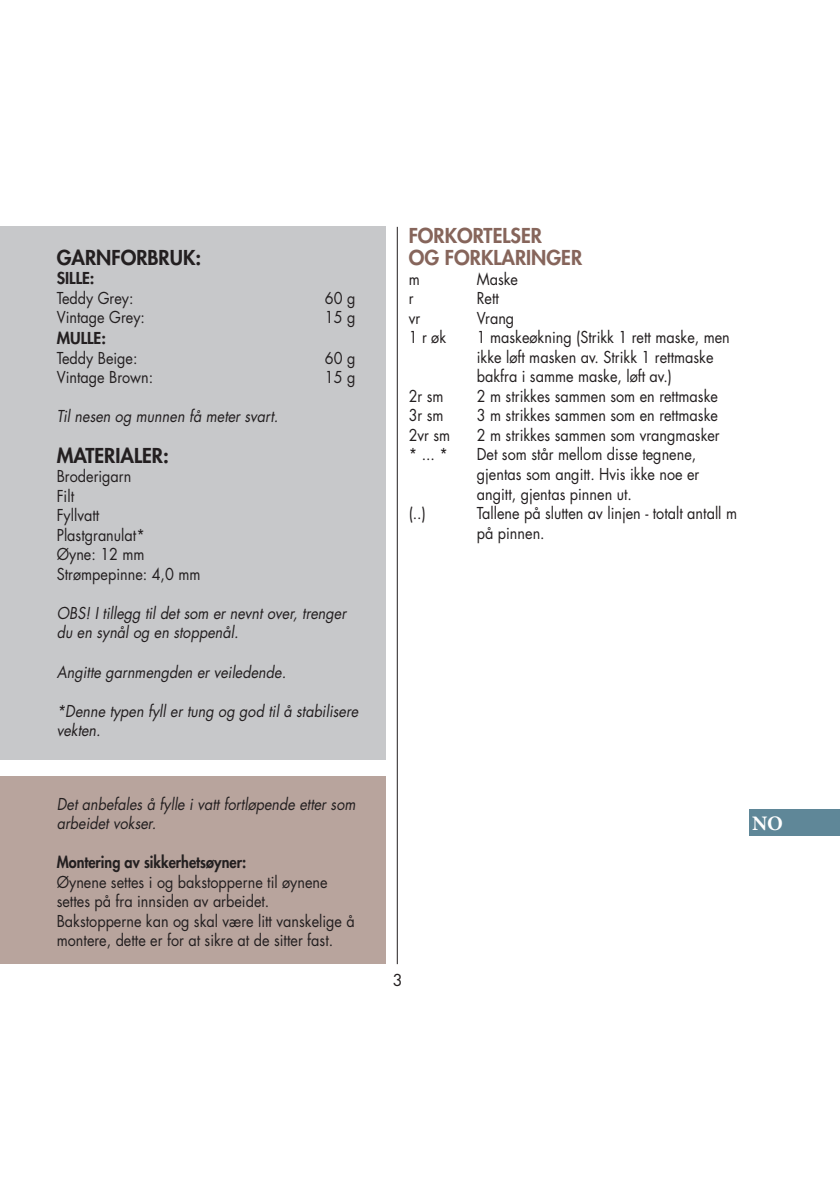
<style>
.page{position:relative;width:840px;height:1191px;background:#fff}
.page>*{position:absolute;margin:0;border:0;box-sizing:border-box;transform-origin:0 0}
.t1{font:700 20.6px "Minion Pro";color:#fff}
.t2{font:800 20px/22px "Futura Std";color:#86655b}
.t3{font:800 20px "Futura Std";color:#231f20}
.t4{font:16px/19.6px "Futura Std";color:#231f20;scale:.9 1}
.t5{font:italic 16px/19.6px "Futura Std";color:#231f20;scale:.9 1}
.t6{font:800 16px "Futura Std";color:#231f20;scale:.9 1}
.t7{font:800 16px "Futura Std";color:#231f20}
.t8{font:16px "Futura Std";color:#231f20}
</style>
<div class="page">
<hr style="left:397px;top:227px;width:1px;height:737px;background:#231f20">
<div style="left:748px;top:809px;width:91px;height:26px;background:#5f8798"></div>
<div style="left:0;top:227px;width:385px;height:533px;background:#c7c8ca"></div>
<div style="left:0;top:776px;width:385px;height:187px;background:#b8a49d"></div>
<p class="t3" style="left:57px;top:245px;width:146px">GARNFORBRUK:</p>
<p class="t7" style="left:57px;top:268px;width:39px">SILLE:</p>
<p class="t4" style="left:57px;top:288px;width:87px">Teddy Grey:</p>
<p class="t4" style="left:325px;top:288px;width:35px">60 g</p>
<p class="t4" style="left:57px;top:308px;width:99px">Vintage Grey:</p>
<p class="t4" style="left:325px;top:308px;width:35px">15 g</p>
<p class="t7" style="left:57px;top:328px;width:51px">MULLE:</p>
<p class="t4" style="left:57px;top:348px;width:91px">Teddy Beige:</p>
<p class="t4" style="left:325px;top:348px;width:35px">60 g</p>
<p class="t4" style="left:57px;top:368px;width:109px">Vintage Brown:</p>
<p class="t4" style="left:325px;top:368px;width:35px">15 g</p>
<p class="t5" style="left:57px;top:407px;width:247px">Til nesen og munnen få meter svart.</p>
<p class="t3" style="left:57px;top:443px;width:113px">MATERIALER:</p>
<p class="t4" style="left:57px;top:467px;width:161px">Broderigarn<br>Filt<br>Fyllvatt<br>Plastgranulat*<br>Øyne: 12 mm<br>Strømpepinne: 4,0 mm</p>
<p class="t5" style="left:57px;top:603px;width:323px">OBS! I tillegg til det som er nevnt over, trenger du en synål og en stoppenål.</p>
<p class="t5" style="left:57px;top:662px;width:256px">Angitte garnmengden er veiledende.</p>
<p class="t5" style="left:57px;top:701px;width:336px">*Denne typen fyll er tung og god til å stabilisere vekten.</p>
<p class="t5" style="left:57px;top:794px;width:333px">Det anbefales å fylle i vatt fortløpende etter som arbeidet vokser.</p>
<p class="t6" style="left:57px;top:852px;width:212px">Montering av sikkerhetsøyner:</p>
<p class="t4" style="left:57px;top:872px;width:332px">Øynene settes i og bakstopperne til øynene settes på fra innsiden av arbeidet.<br>Bakstopperne kan og skal være litt vanskelige å montere, dette er for at sikre at de sitter fast.</p>
<p class="t2" style="left:408px;top:225px;width:175px">FORKORTELSER<br>OG FORKLARINGER</p>
<p class="t4" style="left:408px;top:269px;width:14px">m</p>
<p class="t4" style="left:476px;top:269px;width:47px">Maske</p>
<p class="t4" style="left:408px;top:289px;width:7px">r</p>
<p class="t4" style="left:476px;top:289px;width:26px">Rett</p>
<p class="t4" style="left:408px;top:308px;width:14px">vr</p>
<p class="t4" style="left:476px;top:308px;width:43px">Vrang</p>
<p class="t4" style="left:408px;top:328px;width:43px">1 r øk</p>
<p class="t4" style="left:476px;top:328px;width:282px">1 maskeøkning (Strikk 1 rett maske, men ikke løft masken av. Strikk 1 rettmaske bakfra i samme maske, løft av.)</p>
<p class="t4" style="left:408px;top:386px;width:40px">2r sm</p>
<p class="t4" style="left:476px;top:386px;width:269px">2 m strikkes sammen som en rettmaske</p>
<p class="t4" style="left:408px;top:406px;width:40px">3r sm</p>
<p class="t4" style="left:476px;top:406px;width:269px">3 m strikkes sammen som en rettmaske</p>
<p class="t4" style="left:408px;top:425px;width:48px">2vr sm</p>
<p class="t4" style="left:476px;top:425px;width:271px">2 m strikkes sammen som vrangmasker</p>
<p class="t4" style="left:408px;top:445px;width:45px">* ... *</p>
<p class="t4" style="left:476px;top:445px;width:249px">Det som står mellom disse tegnene, gjentas som angitt. Hvis ikke noe er angitt, gjentas pinnen ut.</p>
<p class="t4" style="left:408px;top:503px;width:21px">(..)</p>
<p class="t4" style="left:476px;top:503px;width:290px">Tallene på slutten av linjen - totalt antall m på pinnen.</p>
<p class="t8" style="left:392px;top:969px;width:11px">3</p>
<p class="t1" style="left:751px;top:808px;width:32px">NO</p>
</div>
